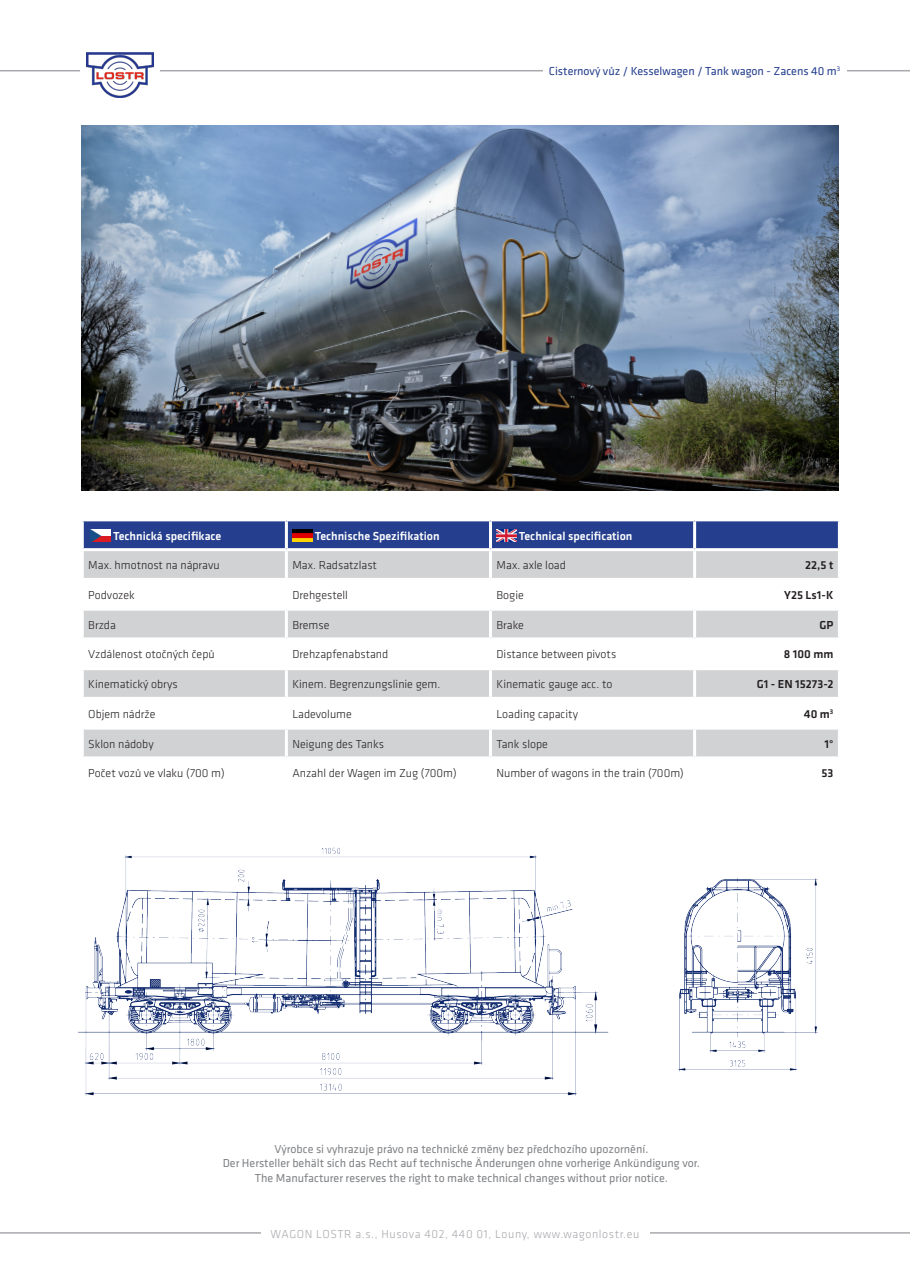
<style>
.page{position:relative;width:910px;height:1280px;background:#fff}
.page>*{position:absolute;margin:0;border:0;box-sizing:border-box;transform-origin:0 0}
.t1{font:300 12px "Klavika";color:#231f20}
.t2{font:12px "Klavika";color:#808285}
.t3{font:500 12px "Klavika";color:#fff}
.t4{font:300 12px "Klavika";letter-spacing:.05em;color:#a8a9ad}
.t5{font:12px "Klavika";color:#253f8e}
.t6{font:500 12px "Klavika";color:#231f20}
</style>
<div class="page">
<div style="left:84px;top:521px;width:754px;height:27px;background:#253f8e"></div>
<svg style="left:84px;top:551px;width:754px;height:86px;fill:#d1d2d4"></svg>
<svg style="left:84px;top:670px;width:754px;height:86px;fill:#d1d2d4"></svg>
<hr style="left:285px;top:521px;width:3px;height:27px;background:#fff">
<hr style="left:489px;top:521px;width:3px;height:27px;background:#fff">
<hr style="left:693px;top:521px;width:3px;height:27px;background:#fff">
<hr style="left:285px;top:551px;width:3px;height:27px;background:#fff">
<hr style="left:489px;top:551px;width:3px;height:27px;background:#fff">
<hr style="left:693px;top:551px;width:3px;height:27px;background:#fff">
<hr style="left:81px;top:578px;width:205px;height:3px;background:#fff">
<hr style="left:286px;top:578px;width:204px;height:3px;background:#fff">
<hr style="left:285px;top:581px;width:3px;height:27px;background:#fff">
<hr style="left:490px;top:578px;width:205px;height:3px;background:#fff">
<hr style="left:489px;top:581px;width:3px;height:27px;background:#fff">
<hr style="left:695px;top:578px;width:146px;height:3px;background:#fff">
<hr style="left:693px;top:581px;width:3px;height:27px;background:#fff">
<hr style="left:81px;top:608px;width:205px;height:3px;background:#fff">
<hr style="left:286px;top:608px;width:204px;height:3px;background:#fff">
<hr style="left:285px;top:611px;width:3px;height:26px;background:#fff">
<hr style="left:490px;top:608px;width:205px;height:3px;background:#fff">
<hr style="left:489px;top:611px;width:3px;height:26px;background:#fff">
<hr style="left:695px;top:608px;width:146px;height:3px;background:#fff">
<hr style="left:693px;top:611px;width:3px;height:26px;background:#fff">
<hr style="left:285px;top:670px;width:3px;height:27px;background:#fff">
<hr style="left:489px;top:670px;width:3px;height:27px;background:#fff">
<hr style="left:693px;top:670px;width:3px;height:27px;background:#fff">
<hr style="left:81px;top:697px;width:205px;height:3px;background:#fff">
<hr style="left:286px;top:697px;width:204px;height:3px;background:#fff">
<hr style="left:285px;top:700px;width:3px;height:27px;background:#fff">
<hr style="left:490px;top:697px;width:205px;height:3px;background:#fff">
<hr style="left:489px;top:700px;width:3px;height:27px;background:#fff">
<hr style="left:695px;top:697px;width:146px;height:3px;background:#fff">
<hr style="left:693px;top:700px;width:3px;height:27px;background:#fff">
<hr style="left:81px;top:727px;width:205px;height:3px;background:#fff">
<hr style="left:286px;top:727px;width:204px;height:3px;background:#fff">
<hr style="left:285px;top:730px;width:3px;height:26px;background:#fff">
<hr style="left:490px;top:727px;width:205px;height:3px;background:#fff">
<hr style="left:489px;top:730px;width:3px;height:26px;background:#fff">
<hr style="left:695px;top:727px;width:146px;height:3px;background:#fff">
<hr style="left:693px;top:730px;width:3px;height:26px;background:#fff">
<img style="left:91px;top:530px;width:20px;height:12px">
<img style="left:292px;top:530px;width:20px;height:12px">
<img style="left:496px;top:530px;width:20px;height:12px">
<img style="left:78px;top:847px;width:531px;height:249px">
<hr style="left:0;top:70px;width:910px;height:1px;background:#a8a9ad">
<div style="left:543px;top:56px;width:303px;height:30px;background:#fff"></div>
<img style="left:677px;top:877px;width:141px;height:195px">
<img style="left:81px;top:126px;width:758px;height:364px">
<div style="left:81px;top:45px;width:79px;height:57px;background:#fff"></div>
<img style="left:87px;top:52px;width:67px;height:46px">
<hr style="left:0;top:1232px;width:910px;height:2px;background:#a8a9ad">
<div style="left:261px;top:1216px;width:388px;height:34px;background:#fff"></div>
<p class="t5" style="left:549px;top:65px;width:293px">Cisternový vůz / Kesselwagen / Tank wagon - Zacens 40 m<sup>3</sup></p>
<p class="t3" style="left:113px;top:529px;width:110px">Technická specifikace</p>
<p class="t3" style="left:315px;top:529px;width:126px">Technische Spezifikation</p>
<p class="t3" style="left:519px;top:529px;width:115px">Technical specification</p>
<p class="t1" style="left:88px;top:558px;width:133px">Max. hmotnost na nápravu</p>
<p class="t1" style="left:292px;top:558px;width:86px">Max. Radsatzlast</p>
<p class="t1" style="left:496px;top:558px;width:71px">Max. axle load</p>
<p class="t6" style="left:805px;top:558px;width:30px">22,5 t</p>
<p class="t1" style="left:88px;top:588px;width:48px">Podvozek</p>
<p class="t1" style="left:292px;top:588px;width:57px">Drehgestell</p>
<p class="t1" style="left:496px;top:588px;width:29px">Bogie</p>
<p class="t6" style="left:784px;top:588px;width:51px">Y25 Ls1-K</p>
<p class="t1" style="left:88px;top:618px;width:29px">Brzda</p>
<p class="t1" style="left:292px;top:618px;width:39px">Bremse</p>
<p class="t1" style="left:496px;top:618px;width:29px">Brake</p>
<p class="t6" style="left:819px;top:618px;width:15px">GP</p>
<p class="t1" style="left:88px;top:648px;width:128px">Vzdálenost otočných čepů</p>
<p class="t1" style="left:292px;top:648px;width:97px">Drehzapfenabstand</p>
<p class="t1" style="left:496px;top:648px;width:121px">Distance between pivots</p>
<p class="t6" style="left:784px;top:648px;width:51px">8 100 mm</p>
<p class="t1" style="left:88px;top:677px;width:91px">Kinematický obrys</p>
<p class="t1" style="left:292px;top:677px;width:149px">Kinem. Begrenzungslinie gem.</p>
<p class="t1" style="left:496px;top:677px;width:118px">Kinematic gauge acc. to</p>
<p class="t6" style="left:757px;top:677px;width:78px">G1 - EN 15273-2</p>
<p class="t1" style="left:88px;top:707px;width:69px">Objem nádrže</p>
<p class="t1" style="left:292px;top:707px;width:61px">Ladevolume</p>
<p class="t1" style="left:496px;top:707px;width:83px">Loading capacity</p>
<p class="t6" style="left:804px;top:707px;width:31px">40 m<sup>3</sup></p>
<p class="t1" style="left:88px;top:737px;width:67px">Sklon nádoby</p>
<p class="t1" style="left:292px;top:737px;width:93px">Neigung des Tanks</p>
<p class="t1" style="left:496px;top:737px;width:53px">Tank slope</p>
<p class="t6" style="left:824px;top:737px;width:10px">1°</p>
<p class="t1" style="left:88px;top:767px;width:138px">Počet vozů ve vlaku (700 m)</p>
<p class="t1" style="left:292px;top:767px;width:166px">Anzahl der Wagen im Zug (700m)</p>
<p class="t1" style="left:496px;top:767px;width:189px">Number of wagons in the train (700m)</p>
<p class="t6" style="left:821px;top:767px;width:13px">53</p>
<p class="t2" style="left:274px;top:1142px;width:376px">Výrobce si vyhrazuje právo na technické změny bez předchozího upozornění.</p>
<p class="t2" style="left:223px;top:1157px;width:479px">Der Hersteller behält sich das Recht auf technische Änderungen ohne vorherige Ankündigung vor.</p>
<p class="t2" style="left:255px;top:1171px;width:414px">The Manufacturer reserves the right to make technical changes without prior notice.</p>
<p class="t4" style="left:271px;top:1227px;width:370px">WAGON LOSTR a.s., Husova 402, 440 01, Louny, www.wagonlostr.eu</p>
</div>
